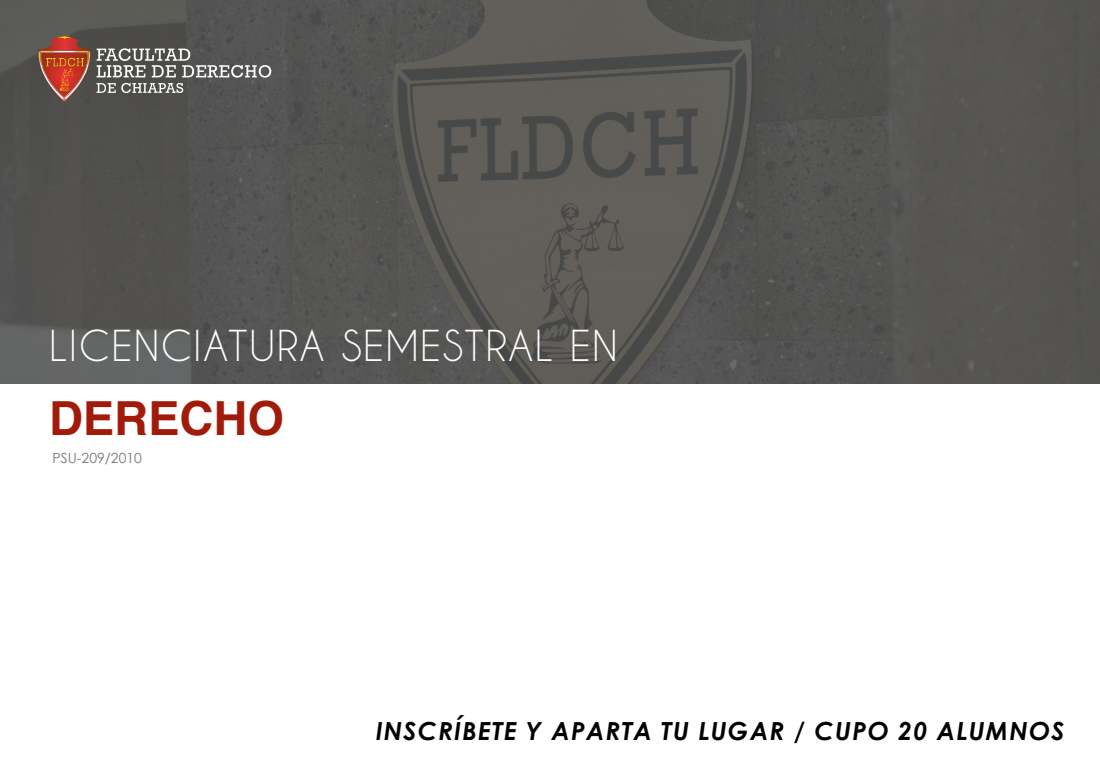
<style>
.page{position:relative;width:1100px;height:768px;background:#fff}
.page>*{position:absolute;margin:0;border:0;box-sizing:border-box;transform-origin:0 0}
.t1{font:700 47px "Helvetica";color:#a21b0a}
.t2{font:40px "Caviar Dreams";letter-spacing:.035em;color:#fff}
.t3{font:italic 700 24.9px "Century Gothic";letter-spacing:.05em;color:#000}
.t4{font:14px "Century Gothic";color:#767676}
</style>
<div class="page">
<img style="left:0;top:0;width:1100px;height:384px">
<svg style="left:97px;top:48px;width:174px;height:45px"></svg>
<svg style="left:38px;top:35px;width:53px;height:67px"></svg>
<h2 class="t2" style="left:49px;top:322px;width:570px">LICENCIATURA SEMESTRAL EN</h2>
<h1 class="t1" style="left:49px;top:399px;width:236px">DERECHO</h1>
<p class="t4" style="left:53px;top:449px;width:91px">PSU-209/2010</p>
<p class="t3" style="left:376px;top:715px;width:690px">INSCRÍBETE Y APARTA TU LUGAR / CUPO 20 ALUMNOS</p>
</div>
